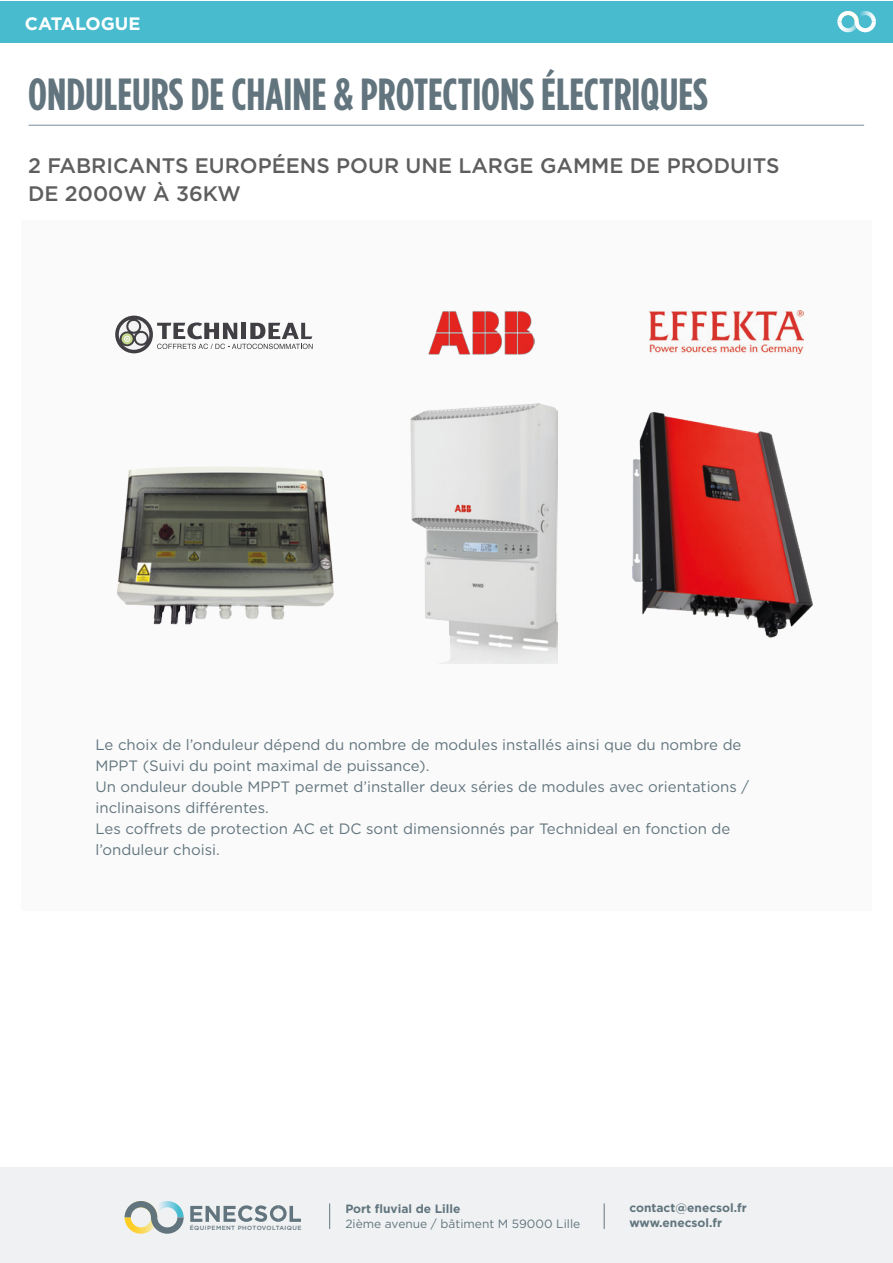
<style>
.page{position:relative;width:893px;height:1263px;background:#fff}
.page>*{position:absolute;margin:0;border:0;box-sizing:border-box;transform-origin:0 0}
.t1{font:700 condensed 45px "Gotham HTF";color:#62757e}
.t2{font:500 21px/28.5px "Gotham HTF";color:#5e5e5e}
.t3{font:700 18px "Gotham HTF";color:#fff}
.t4{font:15px/21px "Gotham HTF";color:#62757e}
.t5{font:700 12px/15px "Gotham HTF";color:#62757e}
.t6{font:12px "Gotham HTF";color:#62757e}
.t7{font:500 6px "Gotham HTF";letter-spacing:.07em;color:#62757e}
</style>
<div class="page">
<hr style="left:29px;top:125px;width:835px;height:1px;background:#798c99">
<div style="left:21px;top:220px;width:851px;height:691px;background:#fafafa"></div>
<img style="left:650px;top:310px;width:153px;height:43px">
<img style="left:411px;top:404px;width:147px;height:259px">
<img style="left:632px;top:412px;width:181px;height:226px">
<img style="left:428px;top:311px;width:107px;height:43px">
<svg style="left:115px;top:316px;width:198px;height:37px"></svg>
<img style="left:117px;top:467px;width:217px;height:158px">
<div style="left:0;top:1168px;width:893px;height:95px;background:#eff1f2"></div>
<svg style="left:125px;top:1201px;width:59px;height:33px"></svg>
<svg style="left:190px;top:1205px;width:111px;height:17px"></svg>
<svg style="left:329px;top:1203px;width:1px;height:26px"></svg>
<svg style="left:604px;top:1203px;width:1px;height:26px"></svg>
<div style="left:0;top:1px;width:893px;height:41px;background:#48bbce"></div>
<svg style="left:837px;top:11px;width:39px;height:21px"></svg>
<p class="t3" style="left:25px;top:13px;width:117px">CATALOGUE</p>
<h1 class="t1" style="left:28px;top:69px;width:681px">ONDULEURS DE CHAINE &amp; PROTECTIONS ÉLECTRIQUES</h1>
<h2 class="t2" style="left:28px;top:150px;width:753px">2 FABRICANTS EUROPÉENS POUR UNE LARGE GAMME DE PRODUITS<br>DE 2000W À 36KW</h2>
<p class="t4" style="left:95px;top:733px;width:655px">Le choix de l’onduleur dépend du nombre de modules installés ainsi que du nombre de MPPT (Suivi du point maximal de puissance).<br>Un onduleur double MPPT permet d’installer deux séries de modules avec orientations / inclinaisons différentes.<br>Les coffrets de protection AC et DC sont dimensionnés par Technideal en fonction de l’onduleur choisi.</p>
<p class="t7" style="left:190px;top:1225px;width:113px">ÉQUIPEMENT PHOTOVOLTAIQUE</p>
<p class="t5" style="left:345px;top:1201px;width:117px">Port fluvial de Lille</p>
<p class="t6" style="left:345px;top:1217px;width:236px">2ième avenue / bâtiment M 59000 Lille</p>
<p class="t5" style="left:629px;top:1199px;width:119px">contact@enecsol.fr www.enecsol.fr</p>
</div>
